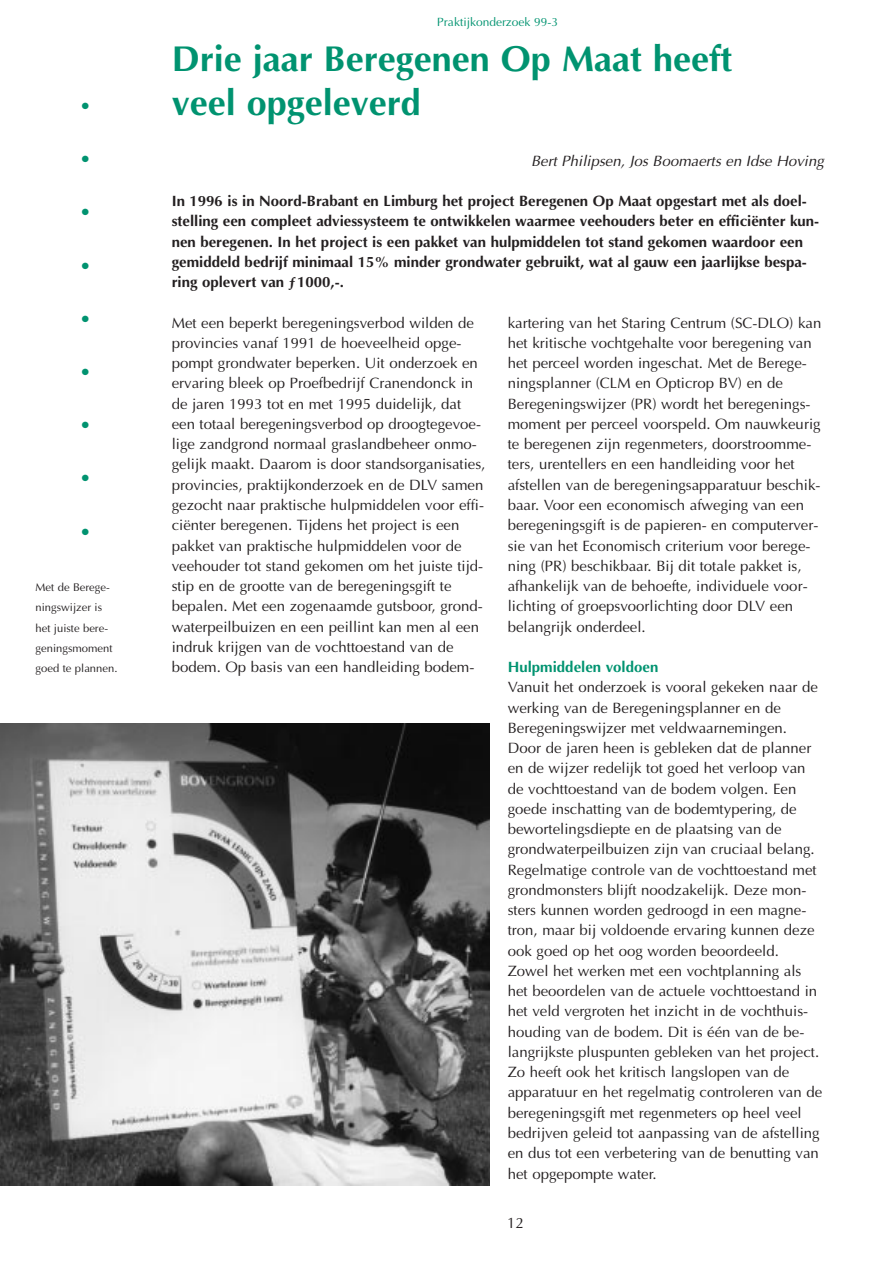
<style>
.page{position:relative;width:893px;height:1262px;background:#fff}
.page>*{position:absolute;margin:0;border:0;box-sizing:border-box;transform-origin:0 0}
.t1{font:700 36px/43.8px "Optima";color:#009370}
.t2{font:15px/20.2px "Optima";color:#231f20}
.t3{font:700 15px/20.2px "Optima";color:#231f20}
.t4{font:italic 15px "Optima";color:#231f20}
.t5{font:700 15px "Optima";color:#009370}
.t6{font:12px "Optima";color:#009370}
.t7{font:11.25px/20.2px "Optima";color:#231f20}
.t8{font:9px "Zapf Dingbats";color:#009370}
</style>
<div class="page">
<img style="left:0;top:723px;width:489px;height:462px">
<p class="t8" style="left:82px;top:102px;width:9px">●</p>
<p class="t8" style="left:82px;top:155px;width:9px">●</p>
<p class="t8" style="left:82px;top:208px;width:9px">●</p>
<p class="t8" style="left:82px;top:261px;width:9px">●</p>
<p class="t8" style="left:82px;top:314px;width:9px">●</p>
<p class="t8" style="left:82px;top:367px;width:9px">●</p>
<p class="t8" style="left:82px;top:421px;width:9px">●</p>
<p class="t8" style="left:82px;top:474px;width:9px">●</p>
<p class="t8" style="left:82px;top:527px;width:9px">●</p>
<p class="t7" style="left:36px;top:578px;width:83px">Met de Berege&shy;ningswijzer is het juiste bere&shy;geningsmoment goed te plannen.</p>
<p class="t6" style="left:437px;top:17px;width:122px">Praktijkonderzoek 99-3</p>
<h1 class="t1" style="left:172px;top:41px;width:562px">Drie jaar Beregenen Op Maat heeft veel opgeleverd</h1>
<p class="t4" style="left:531px;top:154px;width:297px">Bert Philipsen, Jos Boomaerts en Idse Hoving</p>
<p class="t3" style="left:172px;top:192px;width:649px">In 1996 is in Noord-Brabant en Limburg het project Beregenen Op Maat opgestart met als doel&shy;stelling een compleet adviessysteem te ontwikkelen waarmee veehouders beter en efficiënter kun&shy;nen beregenen. In het project is een pakket van hulpmiddelen tot stand gekomen waardoor een gemiddeld bedrijf minimaal 15% minder grondwater gebruikt, wat al gauw een jaarlijkse bespa&shy;ring oplevert van ƒ1000,-.</p>
<p class="t2" style="left:172px;top:314px;width:315px">Met een beperkt beregeningsverbod wilden de provincies vanaf 1991 de hoeveelheid opge&shy;pompt grondwater beperken. Uit onderzoek en ervaring bleek op Proefbedrijf Cranendonck in de jaren 1993 tot en met 1995 duidelijk, dat een totaal beregeningsverbod op droogtegevoe&shy;lige zandgrond normaal graslandbeheer onmo&shy;gelijk maakt. Daarom is door standsorganisaties, provincies, praktijkonderzoek en de DLV samen gezocht naar praktische hulpmiddelen voor effi&shy;ciënter beregenen. Tijdens het project is een pakket van praktische hulpmiddelen voor de veehouder tot stand gekomen om het juiste tijd&shy;stip en de grootte van de beregeningsgift te bepalen. Met een zogenaamde gutsboor, grond&shy;waterpeilbuizen en een peillint kan men al een indruk krijgen van de vochttoestand van de bodem. Op basis van een handleiding bodem-</p>
<p class="t2" style="left:507px;top:314px;width:315px">kartering van het Staring Centrum (SC-DLO) kan het kritische vochtgehalte voor beregening van het perceel worden ingeschat. Met de Berege&shy;ningsplanner (CLM en Opticrop BV) en de Beregeningswijzer (PR) wordt het beregenings&shy;moment per perceel voorspeld. Om nauwkeurig te beregenen zijn regenmeters, doorstroomme&shy;ters, urentellers en een handleiding voor het afstellen van de beregeningsapparatuur beschik&shy;baar. Voor een economisch afweging van een beregeningsgift is de papieren- en computerver&shy;sie van het Economisch criterium voor berege&shy;ning (PR) beschikbaar. Bij dit totale pakket is, afhankelijk van de behoefte, individuele voor&shy;lichting of groepsvoorlichting door DLV een belangrijk onderdeel.</p>
<p class="t5" style="left:507px;top:661px;width:152px">Hulpmiddelen voldoen</p>
<p class="t2" style="left:507px;top:678px;width:316px">Vanuit het onderzoek is vooral gekeken naar de werking van de Beregeningsplanner en de Beregeningswijzer met veldwaarnemingen.<br>Door de jaren heen is gebleken dat de planner en de wijzer redelijk tot goed het verloop van de vochttoestand van de bodem volgen. Een goede inschatting van de bodemtypering, de bewortelingsdiepte en de plaatsing van de grondwaterpeilbuizen zijn van cruciaal belang.<br>Regelmatige controle van de vochttoestand met grondmonsters blijft noodzakelijk. Deze mon&shy;sters kunnen worden gedroogd in een magne&shy;tron, maar bij voldoende ervaring kunnen deze ook goed op het oog worden beoordeeld.<br>Zowel het werken met een vochtplanning als het beoordelen van de actuele vochttoestand in het veld vergroten het inzicht in de vochthuis&shy;houding van de bodem. Dit is één van de be&shy;langrijkste pluspunten gebleken van het project.<br>Zo heeft ook het kritisch langslopen van de apparatuur en het regelmatig controleren van de beregeningsgift met regenmeters op heel veel bedrijven geleid tot aanpassing van de afstelling en dus tot een verbetering van de benutting van het opgepompte water.</p>
<p class="t2" style="left:507px;top:1214px;width:18px">12</p>
</div>
